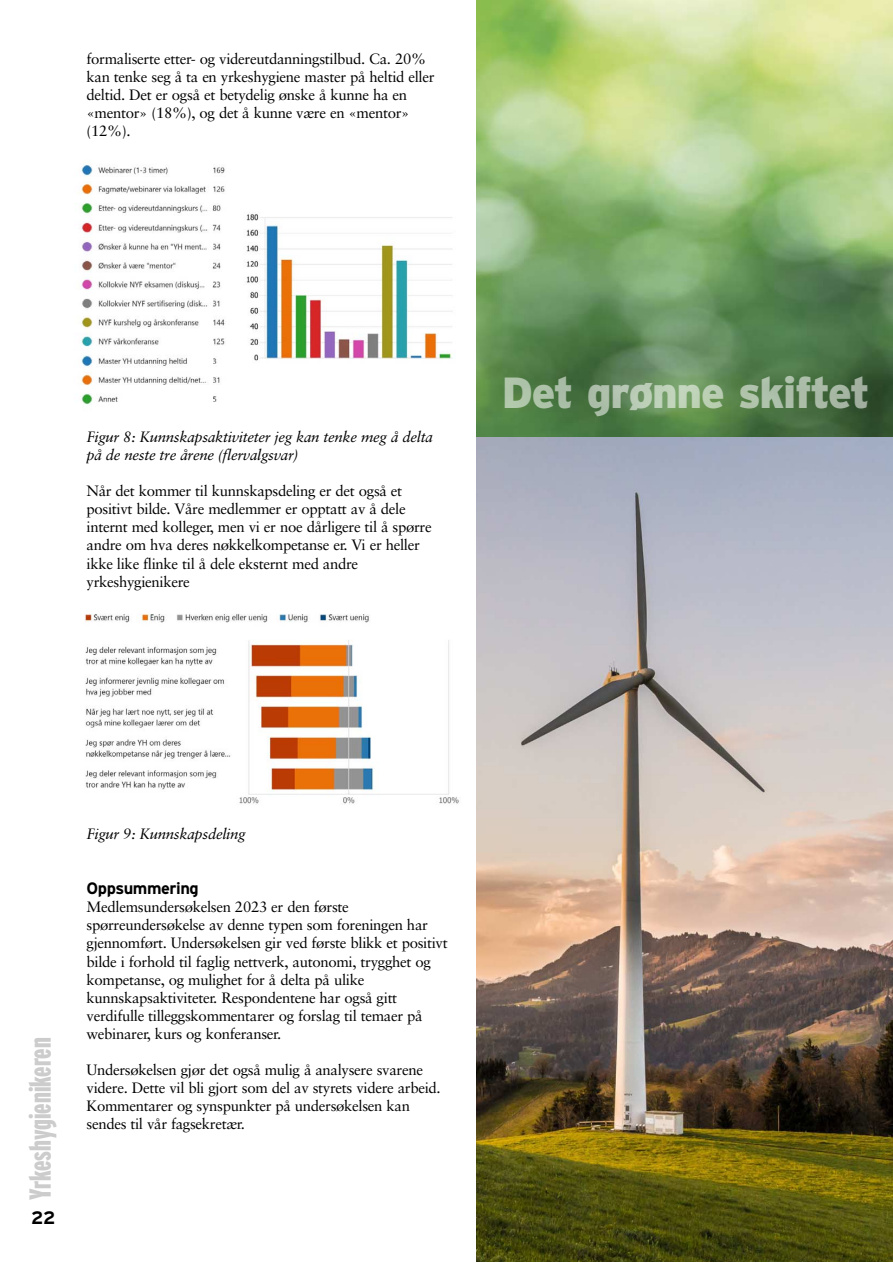
<style>
.page{position:relative;width:893px;height:1263px;background:#fff}
.page>*{position:absolute;margin:0;border:0;box-sizing:border-box;transform-origin:0 0}
.t1{font:900 43.5px "Interstate";letter-spacing:-.03em;color:rgb(255 255 255/.55)}
.t2{font:900 extra-condensed 30.3px "Interstate";color:#ccc}
.t3{font:700 18px "Interstate";color:#000}
.t4{font:700 16.5px "Interstate";letter-spacing:-.025em;color:#000}
.t5{font:15px/18px "Sabon";letter-spacing:-.02em;color:#000}
.t6{font:italic 15px/18px "Sabon";letter-spacing:-.02em;color:#000}
</style>
<div class="page">
<img style="left:77px;top:164px;width:375px;height:241px">
<img style="left:85px;top:613px;width:374px;height:191px">
<img style="left:476px;top:1px;width:417px;height:436px">
<img style="left:476px;top:437px;width:417px;height:825px">
<p class="t5" style="left:87px;top:51px;width:350px">formaliserte etter- og videreutdanningstilbud. Ca. 20% kan tenke seg å ta en yrkeshygiene master på heltid eller deltid. Det er også et betydelig ønske å kunne ha en «mentor» (18%), og det å kunne være en «mentor» (12%).</p>
<p class="t6" style="left:87px;top:429px;width:348px">Figur 8: Kunnskapsaktiviteter jeg kan tenke meg å delta på de neste tre årene (flervalgsvar)</p>
<p class="t5" style="left:87px;top:483px;width:347px">Når det kommer til kunnskapsdeling er det også et positivt bilde. Våre medlemmer er opptatt av å dele internt med kolleger, men vi er noe dårligere til å spørre andre om hva deres nøkkelkompetanse er. Vi er heller ikke like flinke til å dele eksternt med andre yrkeshygienikere</p>
<p class="t1" style="left:502px;top:377px;width:369px">Det grønne skiftet</p>
<p class="t2" style="left:29px;top:1200px;width:164px;rotate:-90deg">Yrkeshygienikeren</p>
<p class="t3" style="left:31px;top:1211px;width:26px">22</p>
<p class="t6" style="left:87px;top:826px;width:161px">Figur 9: Kunnskapsdeling</p>
<p class="t4" style="left:87px;top:882px;width:114px">Oppsummering</p>
<p class="t5" style="left:87px;top:899px;width:363px">Medlemsundersøkelsen 2023 er den første spørreundersøkelse av denne typen som foreningen har gjennomført. Undersøkelsen gir ved første blikk et positivt bilde i forhold til faglig nettverk, autonomi, trygghet og kompetanse, og mulighet for å delta på ulike kunnskapsaktiviteter. Respondentene har også gitt verdifulle tilleggskommentarer og forslag til temaer på webinarer, kurs og konferanser.</p>
<p class="t5" style="left:87px;top:1062px;width:356px">Undersøkelsen gjør det også mulig å analysere svarene videre. Dette vil bli gjort som del av styrets videre arbeid.<br>Kommentarer og synspunkter på undersøkelsen kan sendes til vår fagsekretær.</p>
</div>
